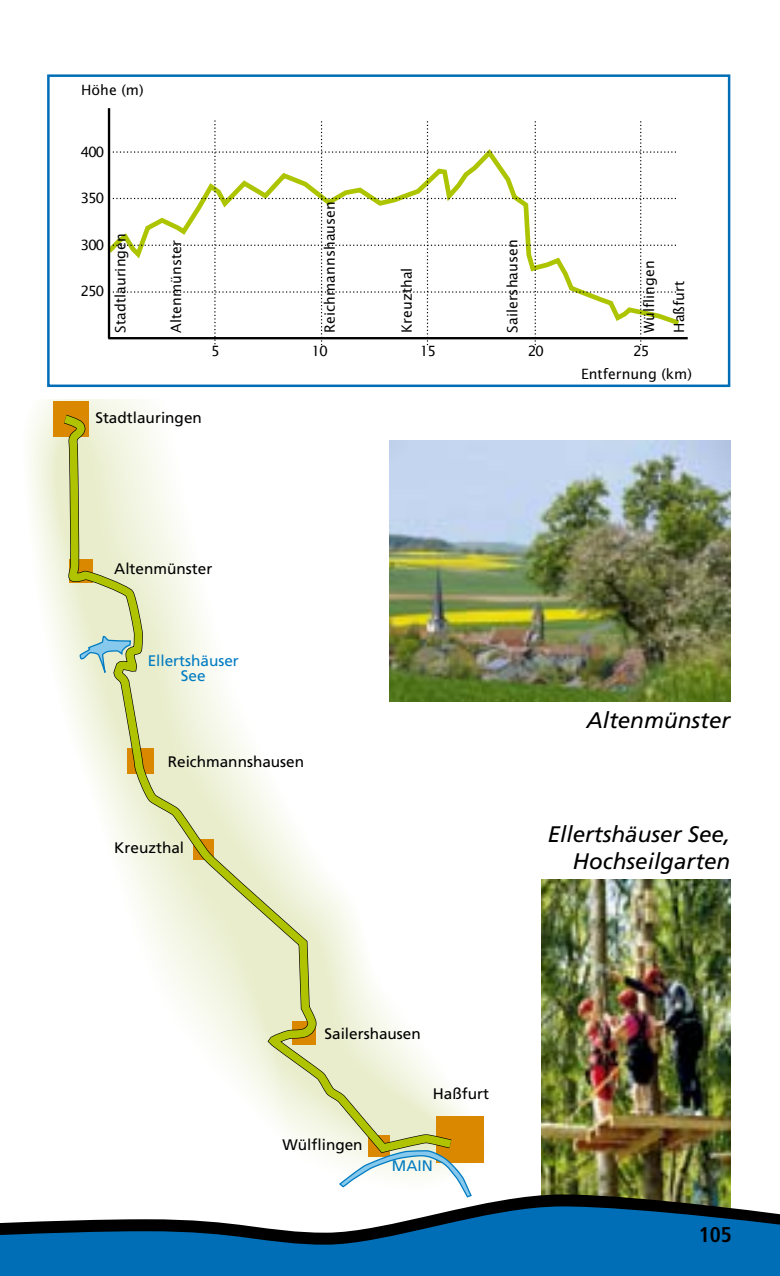
<style>
.page{position:relative;width:780px;height:1276px;background:#fff}
.page>*{position:absolute;margin:0;border:0;box-sizing:border-box;transform-origin:0 0}
.t1{font:italic 22.5px/27px "Frutiger";color:#000;text-align:right}
.t2{font:700 condensed 21.25px "Frutiger";color:#000}
.t3{font:15.25px "Frutiger";color:#000}
.t4{font:15.25px/15.2px "Frutiger";color:#007bc2;text-align:center}
.t5{font:14.25px/30px "Lucida Sans";color:#000}
</style>
<div class="page">
<div style="left:436px;top:1116px;width:47px;height:46px;background:#da8800"></div>
<svg style="left:338px;top:1153px;width:134px;height:41px"></svg>
<div style="left:54px;top:402px;width:35px;height:35px;background:#da8800"></div>
<svg style="left:58px;top:411px;width:400px;height:740px"></svg>
<hr style="left:108px;top:108px;width:2px;height:230px;background:#000">
<hr style="left:108px;top:337px;width:579px;height:2px;background:#000">
<svg style="left:113px;top:120px;width:565px;height:225px"></svg>
<div style="left:47px;top:74px;width:683px;height:313px;border:2px solid #006eb7"></div>
<img style="left:390px;top:441px;width:340px;height:260px">
<img style="left:541px;top:879px;width:189px;height:315px">
<img style="left:465px;top:1194px;width:266px;height:12px">
<svg style="left:0;top:1206px;width:780px;height:70px;background:#2674a8"></svg>
<p class="t5" style="left:81px;top:75px;width:64px">Höhe (m)</p>
<p class="t5" style="left:80px;top:137px;width:26px">400</p>
<p class="t5" style="left:80px;top:183px;width:26px">350</p>
<p class="t5" style="left:80px;top:229px;width:26px">300</p>
<p class="t5" style="left:80px;top:276px;width:26px">250</p>
<p class="t5" style="left:105px;top:333px;width:101px;rotate:-90deg">Stadtlauringen</p>
<p class="t5" style="left:160px;top:333px;width:94px;rotate:-90deg">Altenmünster</p>
<p class="t3" style="left:95px;top:409px;width:108px">Stadtlauringen</p>
<p class="t5" style="left:314px;top:333px;width:133px;rotate:-90deg">Reichmannshausen</p>
<p class="t5" style="left:391px;top:333px;width:67px;rotate:-90deg">Kreuzthal</p>
<p class="t5" style="left:497px;top:333px;width:95px;rotate:-90deg">Sailershausen</p>
<p class="t5" style="left:633px;top:333px;width:74px;rotate:-90deg">Wülflingen<br>Haßfurt</p>
<p class="t5" style="left:211px;top:335px;width:10px">5</p>
<p class="t5" style="left:311px;top:335px;width:18px">10</p>
<p class="t5" style="left:420px;top:335px;width:18px">15</p>
<p class="t5" style="left:527px;top:335px;width:18px">20</p>
<p class="t5" style="left:633px;top:335px;width:18px">25</p>
<p class="t5" style="left:581px;top:358px;width:112px">Entfernung (km)</p>
<p class="t3" style="left:114px;top:559px;width:99px">Altenmünster</p>
<p class="t4" style="left:148px;top:653px;width:93px">Ellertshäuser<br>See</p>
<p class="t3" style="left:168px;top:753px;width:138px">Reichmannshausen</p>
<p class="t3" style="left:114px;top:838px;width:71px">Kreuzthal</p>
<h1 class="t1" style="left:586px;top:706px;width:145px">Altenmünster</h1>
<h1 class="t1" style="left:547px;top:820px;width:184px">Ellertshäuser See,<br>Hochseilgarten</h1>
<p class="t3" style="left:324px;top:1024px;width:98px">Sailershausen</p>
<p class="t3" style="left:282px;top:1136px;width:82px">Wülflingen</p>
<p class="t3" style="left:433px;top:1085px;width:58px">Haßfurt</p>
<p class="t4" style="left:392px;top:1158px;width:42px">MAIN</p>
<h2 class="t2" style="left:698px;top:1222px;width:35px">105</h2>
</div>
